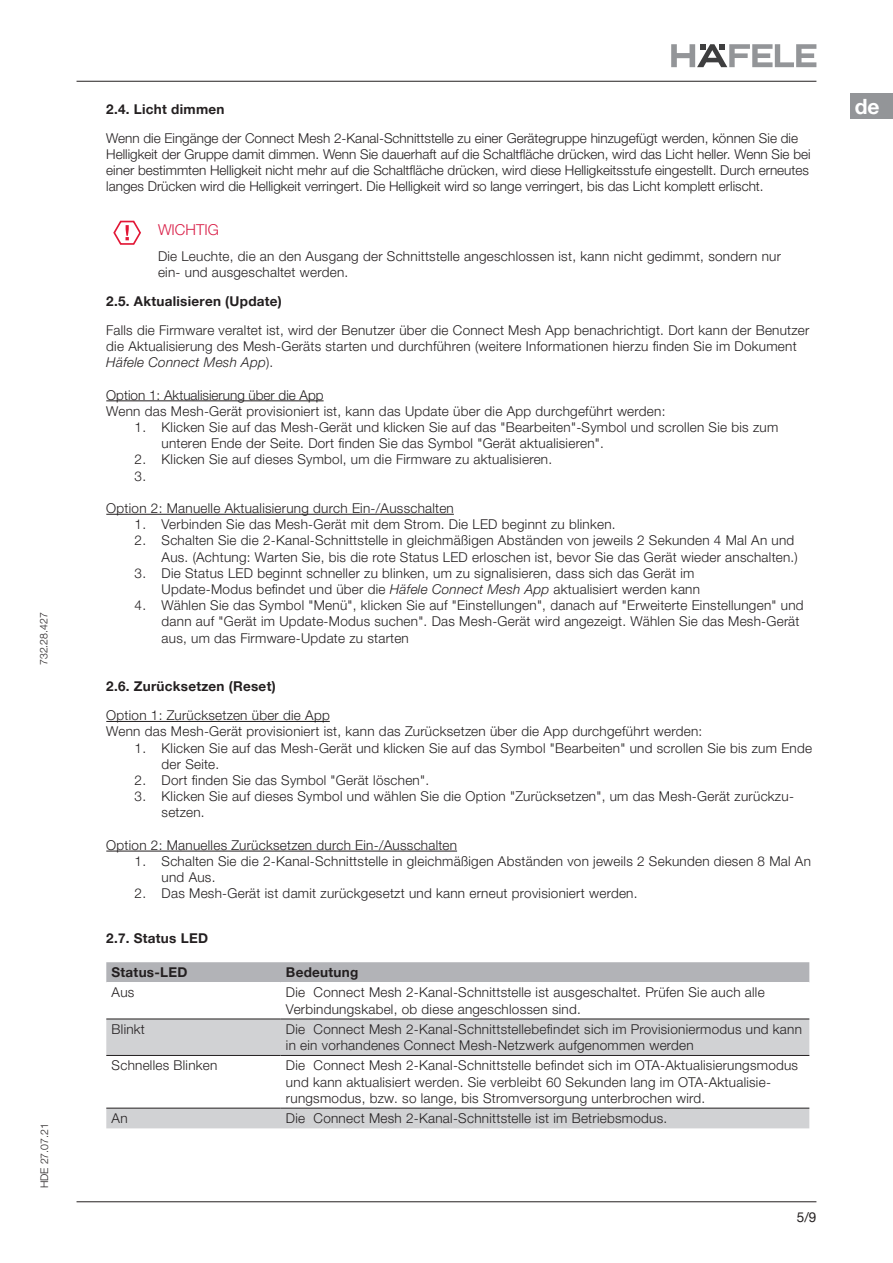
<style>
.page{position:relative;width:893px;height:1263px;background:#fff}
.page>*{position:absolute;margin:0;border:0;box-sizing:border-box;transform-origin:0 0}
.t1{font:700 21px "Helvetica Neue LTW1 G";color:#fff}
.t2{font:300 15px "Helvetica Neue LTW1 G";color:#d91e47}
.t3{font:300 13.5px/16.2px "Helvetica Neue LTW1 G";letter-spacing:.02em;color:#231f20}
.t4{font:300 13.5px/16.2px "Helvetica Neue LTW1 G";color:#231f20}
.t5{font:700 13.5px "Helvetica Neue LTW1 G";letter-spacing:.02em;color:#231f20}
.t6{font:13.5px "Helvetica Neue LTW1 G";color:#231f20}
.t7{font:300 10.5px "Helvetica Neue LTW1 G";color:#231f20}
.s1{font-style:italic}
</style>
<div class="page">
<hr style="left:77px;top:1201px;width:739px;height:1px;background:#231f20">
<hr style="left:77px;top:81px;width:739px;height:1px;background:#231f20">
<svg style="left:671px;top:44px;width:145px;height:23px"></svg>
<div style="left:850px;top:94px;width:43px;height:25px;background:#939598"></div>
<hr style="left:106px;top:400px;width:218px;height:1px;background:#231f20">
<hr style="left:106px;top:514px;width:348px;height:1px;background:#231f20">
<hr style="left:106px;top:721px;width:224px;height:1px;background:#231f20">
<hr style="left:106px;top:851px;width:351px;height:1px;background:#231f20">
<svg style="left:113px;top:220px;width:28px;height:25px"></svg>
<div style="left:106px;top:962px;width:703px;height:20px;background:#b2b3b7"></div>
<svg style="left:106px;top:1019px;width:703px;height:109px;fill:#d1d2d4"></svg>
<hr style="left:106px;top:1018px;width:175px;height:1px;background:#231f20">
<hr style="left:281px;top:1018px;width:528px;height:1px;background:#231f20">
<hr style="left:106px;top:1055px;width:175px;height:1px;background:#231f20">
<hr style="left:281px;top:1055px;width:528px;height:1px;background:#231f20">
<hr style="left:106px;top:1108px;width:175px;height:1px;background:#231f20">
<hr style="left:281px;top:1108px;width:528px;height:1px;background:#231f20">
<p class="t7" style="left:37px;top:665px;width:54px;rotate:-90deg">732.28.427</p>
<p class="t7" style="left:38px;top:1188px;width:66px;rotate:-90deg">HDE 27.07.21</p>
<p class="t5" style="left:106px;top:101px;width:120px">2.4. Licht dimmen</p>
<h1 class="t1" style="left:855px;top:93px;width:26px">de</h1>
<p class="t4" style="left:106px;top:130px;width:706px">Wenn die Eingänge der Connect Mesh 2-Kanal-Schnittstelle zu einer Gerätegruppe hinzugefügt werden, können Sie die Helligkeit der Gruppe damit dimmen. Wenn Sie dauerhaft auf die Schaltfläche drücken, wird das Licht heller. Wenn Sie bei einer bestimmten Helligkeit nicht mehr auf die Schaltfläche drücken, wird diese Helligkeitsstufe eingestellt. Durch erneutes langes Drücken wird die Helligkeit verringert. Die Helligkeit wird so lange verringert, bis das Licht komplett erlischt.</p>
<p class="t2" style="left:158px;top:220px;width:62px">WICHTIG</p>
<p class="t3" style="left:158px;top:248px;width:624px">Die Leuchte, die an den Ausgang der Schnittstelle angeschlossen ist, kann nicht gedimmt, sondern nur ein- und ausgeschaltet werden.</p>
<p class="t5" style="left:106px;top:293px;width:177px">2.5. Aktualisieren (Update)</p>
<p class="t3" style="left:106px;top:322px;width:705px">Falls die Firmware veraltet ist, wird der Benutzer über die Connect Mesh App benachrichtigt. Dort kann der Benutzer die Aktualisierung des Mesh-Geräts starten und durchführen (weitere Informationen hierzu finden Sie im Dokument<br><span class="s1">Häfele Connect Mesh App</span>).</p>
<p class="t3" style="left:106px;top:387px;width:561px">Option 1: Aktualisierung über die App<br>Wenn das Mesh-Gerät provisioniert ist, kann das Update über die App durchgeführt werden:</p>
<p class="t3" style="left:162px;top:419px;width:618px;text-indent:-27px">1. Klicken Sie auf das Mesh-Gerät und klicken Sie auf das "Bearbeiten"-Symbol und scrollen Sie bis zum unteren Ende der Seite. Dort finden Sie das Symbol "Gerät aktualisieren".</p>
<p class="t3" style="left:135px;top:451px;width:419px">2. Klicken Sie auf dieses Symbol, um die Firmware zu aktualisieren.<br>3.</p>
<p class="t3" style="left:106px;top:500px;width:349px">Option 2: Manuelle Aktualisierung durch Ein-/Ausschalten</p>
<p class="t3" style="left:135px;top:516px;width:483px">1. Verbinden Sie das Mesh-Gerät mit dem Strom. Die LED beginnt zu blinken.</p>
<p class="t3" style="left:135px;top:532px;width:665px;text-align:right">2. Schalten Sie die 2-Kanal-Schnittstelle in gleichmäßigen Abständen von jeweils 2 Sekunden 4 Mal An und<br>Aus. (Achtung: Warten Sie, bis die rote Status LED erloschen ist, bevor Sie das Gerät wieder anschalten.)</p>
<p class="t3" style="left:162px;top:565px;width:540px;text-indent:-27px">3. Die Status LED beginnt schneller zu blinken, um zu signalisieren, dass sich das Gerät im<br>Update-Modus befindet und über die <span class="s1">Häfele Connect Mesh App</span> aktualisiert werden kann</p>
<p class="t3" style="left:162px;top:597px;width:643px;text-indent:-27px">4. Wählen Sie das Symbol "Menü", klicken Sie auf "Einstellungen", danach auf "Erweiterte Einstellungen" und dann auf "Gerät im Update-Modus suchen". Das Mesh-Gerät wird angezeigt. Wählen Sie das Mesh-Gerät aus, um das Firmware-Update zu starten</p>
<p class="t5" style="left:106px;top:678px;width:171px">2.6. Zurücksetzen (Reset)</p>
<p class="t3" style="left:106px;top:707px;width:597px">Option 1: Zurücksetzen über die App<br>Wenn das Mesh-Gerät provisioniert ist, kann das Zurücksetzen über die App durchgeführt werden:</p>
<p class="t3" style="left:162px;top:739px;width:652px;text-indent:-27px">1. Klicken Sie auf das Mesh-Gerät und klicken Sie auf das Symbol "Bearbeiten" und scrollen Sie bis zum Ende der Seite.</p>
<p class="t3" style="left:135px;top:772px;width:296px">2. Dort finden Sie das Symbol "Gerät löschen".</p>
<p class="t3" style="left:162px;top:788px;width:634px;text-indent:-27px">3. Klicken Sie auf dieses Symbol und wählen Sie die Option "Zurücksetzen", um das Mesh-Gerät zurückzu&shy;setzen.</p>
<p class="t3" style="left:106px;top:837px;width:352px">Option 2: Manuelles Zurücksetzen durch Ein-/Ausschalten</p>
<p class="t3" style="left:162px;top:853px;width:651px;text-indent:-27px">1. Schalten Sie die 2-Kanal-Schnittstelle in gleichmäßigen Abständen von jeweils 2 Sekunden diesen 8 Mal An und Aus.</p>
<p class="t3" style="left:135px;top:885px;width:504px">2. Das Mesh-Gerät ist damit zurückgesetzt und kann erneut provisioniert werden.</p>
<p class="t5" style="left:106px;top:930px;width:103px">2.7. Status LED</p>
<p class="t5" style="left:112px;top:964px;width:77px">Status-LED</p>
<p class="t5" style="left:286px;top:964px;width:74px">Bedeutung</p>
<p class="t3" style="left:112px;top:984px;width:24px">Aus</p>
<p class="t3" style="left:286px;top:984px;width:480px">Die Connect Mesh 2-Kanal-Schnittstelle ist ausgeschaltet. Prüfen Sie auch alle<br>Verbindungskabel, ob diese angeschlossen sind.</p>
<p class="t3" style="left:112px;top:1021px;width:35px">Blinkt</p>
<p class="t3" style="left:286px;top:1021px;width:518px">Die Connect Mesh 2-Kanal-Schnittstellebefindet sich im Provisioniermodus und kann in ein vorhandenes Connect Mesh-Netzwerk aufgenommen werden</p>
<p class="t3" style="left:112px;top:1057px;width:107px">Schnelles Blinken</p>
<p class="t3" style="left:286px;top:1057px;width:514px">Die Connect Mesh 2-Kanal-Schnittstelle befindet sich im OTA-Aktualisierungsmodus und kann aktualisiert werden. Sie verbleibt 60 Sekunden lang im OTA-Aktualisie&shy;rungsmodus, bzw. so lange, bis Stromversorgung unterbrochen wird.</p>
<p class="t3" style="left:112px;top:1110px;width:18px">An</p>
<p class="t3" style="left:286px;top:1110px;width:383px">Die Connect Mesh 2-Kanal-Schnittstelle ist im Betriebsmodus.</p>
<p class="t6" style="left:797px;top:1208px;width:21px">5/9</p>
</div>
